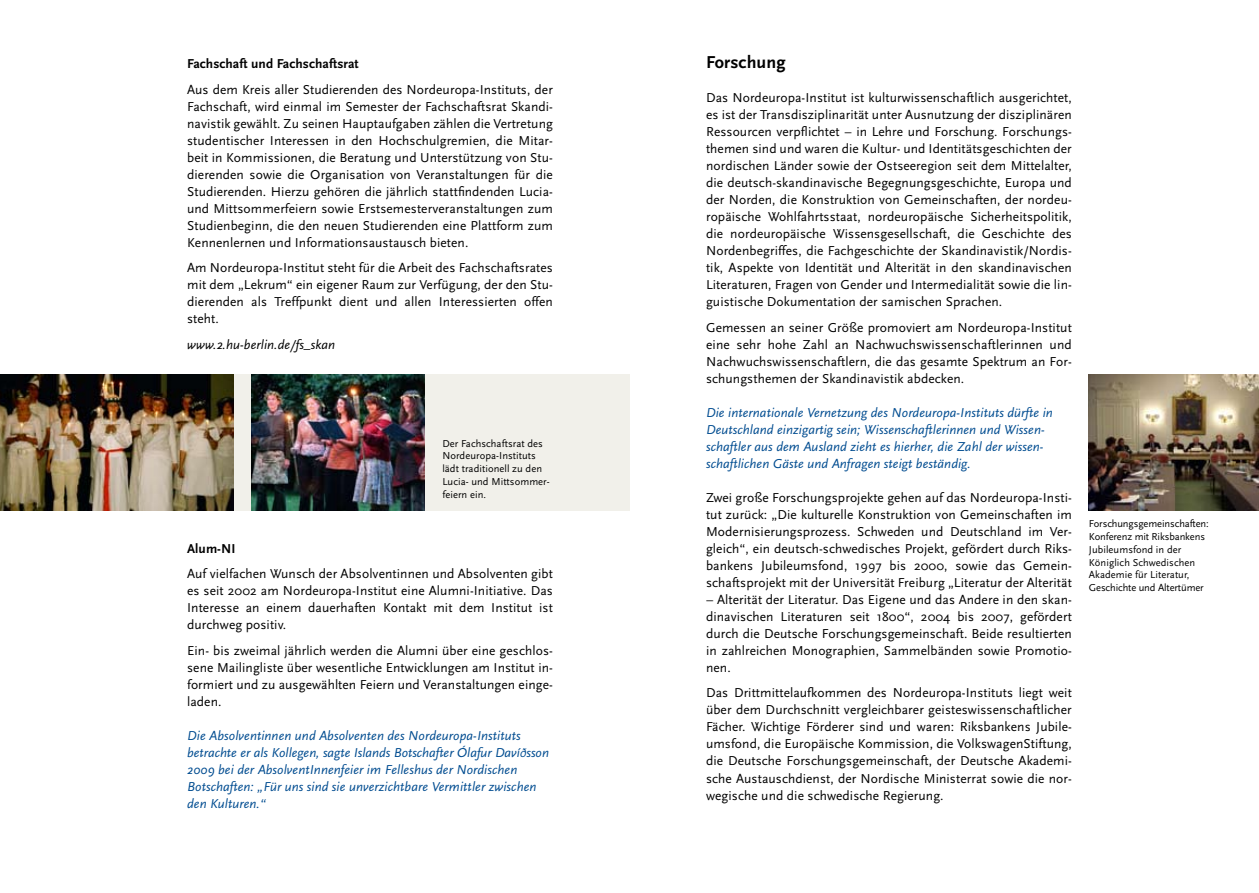
<style>
.page{position:relative;width:1259px;height:893px;background:#fff}
.page>*{position:absolute;margin:0;border:0;box-sizing:border-box;transform-origin:0 0}
.t1{font:700 18px "Scala Sans";letter-spacing:.005em;color:#000}
.t2{font:13.5px/17px "Scala Sans";letter-spacing:.005em;color:#000;text-align:justify}
.t3{font:italic 13.5px/17px "Scala Sans";letter-spacing:.005em;color:#004c90}
.t4{font:700 13.5px "Scala Sans";letter-spacing:.005em;color:#000}
.t5{font:italic 13.5px "Scala Sans";letter-spacing:.005em;color:#000}
.t6{font:10.5px/12.8px "Scala Sans";letter-spacing:.005em;color:#000}
.s1{font-family:"The Sans Os F";font-weight:300;font-size:12px}
</style>
<div class="page">
<div style="left:0;top:374px;width:629px;height:136px;background:#f1f0ea"></div>
<img style="left:0;top:374px;width:234px;height:136px">
<img style="left:251px;top:374px;width:174px;height:136px">
<img style="left:1089px;top:374px;width:170px;height:136px">
<p class="t4" style="left:187px;top:56px;width:173px">Fachschaft und Fachschaftsrat</p>
<p class="t2" style="left:187px;top:81px;width:367px">Aus dem Kreis aller Studierenden des Nordeuropa-Instituts, der Fachschaft, wird einmal im Semester der Fachschaftsrat Skandi&shy;navistik gewählt. Zu seinen Hauptaufgaben zählen die Vertretung studentischer Interessen in den Hochschulgremien, die Mitar&shy;beit in Kommissionen, die Beratung und Unterstützung von Stu&shy;dierenden sowie die Organisation von Veranstaltungen für die Studierenden. Hierzu gehören die jährlich stattfindenden Lucia&shy;und Mittsommerfeiern sowie Erstsemesterveranstaltungen zum Studienbeginn, die den neuen Studierenden eine Plattform zum Kennenlernen und Informationsaustausch bieten.</p>
<p class="t2" style="left:187px;top:260px;width:367px">Am Nordeuropa-Institut steht für die Arbeit des Fachschaftsrates mit dem „Lekrum“ ein eigener Raum zur Verfügung, der den Stu&shy;dierenden als Treffpunkt dient und allen Interessierten offen steht.</p>
<p class="t5" style="left:187px;top:337px;width:150px">www.2.hu-berlin.de/fs_skan</p>
<p class="t6" style="left:442px;top:437px;width:109px">Der Fachschaftsrat des<br>Nordeuropa-Instituts lädt traditionell zu den<br>Lucia- und Mittsommer&shy;feiern ein.</p>
<p class="t4" style="left:187px;top:541px;width:50px">Alum-NI</p>
<p class="t2" style="left:187px;top:566px;width:367px">Auf vielfachen Wunsch der Absolventinnen und Absolventen gibt es seit 2002 am Nordeuropa-Institut eine Alumni-Initiative. Das Interesse an einem dauerhaften Kontakt mit dem Institut ist durchweg positiv.</p>
<p class="t2" style="left:187px;top:642px;width:367px">Ein- bis zweimal jährlich werden die Alumni über eine geschlos&shy;sene Mailingliste über wesentliche Entwicklungen am Institut in&shy;formiert und zu ausgewählten Feiern und Veranstaltungen einge&shy;laden.</p>
<p class="t3" style="left:187px;top:727px;width:363px">Die Absolventinnen und Absolventen des Nordeuropa-Instituts betrachte er als Kollegen, sagte Islands Botschafter Ólafur Daví<span class="s1">ð</span>sson 2009 bei der AbsolventInnenfeier im Felleshus der Nordischen Botschaften: „Für uns sind sie unverzichtbare Vermittler zwischen den Kulturen.“</p>
<h1 class="t1" style="left:706px;top:52px;width:81px">Forschung</h1>
<p class="t2" style="left:706px;top:89px;width:367px">Das Nordeuropa-Institut ist kulturwissenschaftlich ausgerichtet, es ist der Transdisziplinarität unter Ausnutzung der disziplinären Ressourcen verpflichtet – in Lehre und Forschung. Forschungs&shy;themen sind und waren die Kultur- und Identitätsgeschichten der nordischen Länder sowie der Ostseeregion seit dem Mittelalter, die deutsch-skandinavische Begegnungsgeschichte, Europa und der Norden, die Konstruktion von Gemeinschaften, der nordeu&shy;ropäische Wohlfahrtsstaat, nordeuropäische Sicherheitspolitik, die nordeuropäische Wissensgesellschaft, die Geschichte des Nordenbegriffes, die Fachgeschichte der Skandinavistik/Nordis&shy;tik, Aspekte von Identität und Alterität in den skandinavischen Literaturen, Fragen von Gender und Intermedialität sowie die lin&shy;guistische Dokumentation der samischen Sprachen.</p>
<p class="t2" style="left:706px;top:319px;width:367px">Gemessen an seiner Größe promoviert am Nordeuropa-Institut eine sehr hohe Zahl an Nachwuchswissenschaftlerinnen und Nachwuchswissenschaftlern, die das gesamte Spektrum an For&shy;schungsthemen der Skandinavistik abdecken.</p>
<p class="t3" style="left:706px;top:404px;width:348px">Die internationale Vernetzung des Nordeuropa-Instituts dürfte in Deutschland einzigartig sein; Wissenschaftlerinnen und Wissen&shy;schaftler aus dem Ausland zieht es hierher, die Zahl der wissen&shy;schaftlichen Gäste und Anfragen steigt beständig.</p>
<p class="t2" style="left:706px;top:489px;width:367px">Zwei große Forschungsprojekte gehen auf das Nordeuropa-Insti&shy;tut zurück: „Die kulturelle Konstruktion von Gemeinschaften im Modernisierungsprozess. Schweden und Deutschland im Ver&shy;gleich“, ein deutsch-schwedisches Projekt, gefördert durch Riks&shy;bankens Jubileumsfond, 1997 bis 2000, sowie das Gemein&shy;schaftsprojekt mit der Universität Freiburg „Literatur der Alterität</p>
<p class="t2" style="left:706px;top:591px;width:367px">– Alterität der Literatur. Das Eigene und das Andere in den skan&shy;dinavischen Literaturen seit 1800“, 2004 bis 2007, gefördert durch die Deutsche Forschungsgemeinschaft. Beide resultierten in zahlreichen Monographien, Sammelbänden sowie Promotio&shy;nen.</p>
<p class="t2" style="left:706px;top:685px;width:367px">Das Drittmittelaufkommen des Nordeuropa-Instituts liegt weit über dem Durchschnitt vergleichbarer geisteswissenschaftlicher Fächer. Wichtige Förderer sind und waren: Riksbankens Jubile&shy;umsfond, die Europäische Kommission, die VolkswagenStiftung, die Deutsche Forschungsgemeinschaft, der Deutsche Akademi&shy;sche Austauschdienst, der Nordische Ministerrat sowie die nor&shy;wegische und die schwedische Regierung.</p>
<p class="t6" style="left:1089px;top:518px;width:121px">Forschungsgemeinschaften:<br>Konferenz mit Riksbankens<br>Jubileumsfond in der<br>Königlich Schwedischen<br>Akademie für Literatur,<br>Geschichte und Altertümer</p>
</div>
